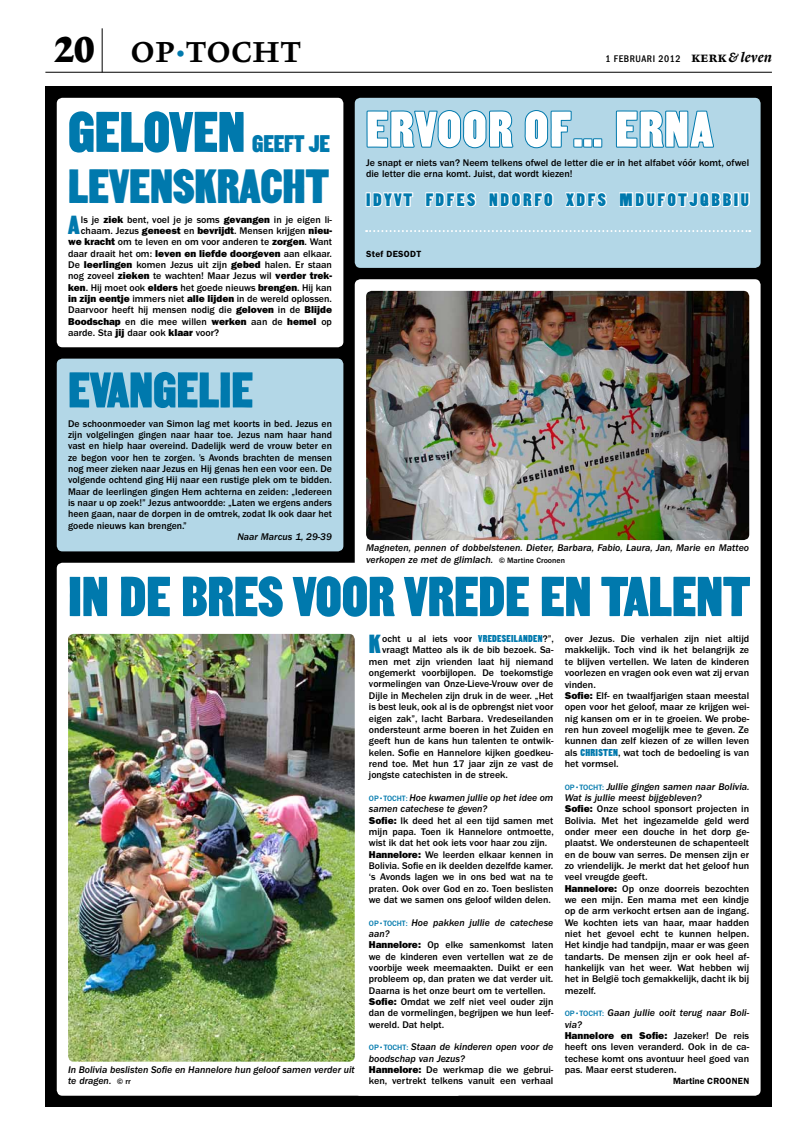
<style>
.page{position:relative;width:806px;height:1134px;background:#fff}
.page>*{position:absolute;margin:0;border:0;box-sizing:border-box;transform-origin:0 0}
.t1{font:57px "Xylo Two Trial";color:#0079ad}
.t2{font:56px "Xylo Two Trial";color:#0079ad}
.t3{font:50px "Xylo Two Trial";letter-spacing:.04em;color:#fff}
.t4{font:50px "Xylo Two Trial";color:#0079ad}
.t5{font:48px "Xylo Two Trial";color:#0079ad}
.t6{font:38px "Lexicon No 1 B Roman SC";letter-spacing:.015em;color:#000}
.t7{font:26.2px "Xylo Two Trial";color:#0079ad}
.t8{font:24px "Xylo Two Trial";color:#0079ad}
.t9{font:18px "Xylo Two Trial";color:#0079ad}
.t10{font:500 10px/11.3px "Franklin Gothic LT";color:#000}
.t11{font:italic 500 10px/11.3px "Franklin Gothic LT";color:#000}
.t12{font:500 condensed 10px "Franklin Gothic LT";letter-spacing:.05em;color:#000}
.t13{font:600 9px "Franklin Gothic LT";letter-spacing:.03em;color:#000}
.s1{font-family:"Lexicon No 1 F Roman Tab"}
.s2{color:#0079ad}
.s3{font-weight:800}
.s4{font-family:"Lexicon No 1 D Roman SC";font-weight:400;font-stretch:normal;font-size:14px}
.s5{font-family:"Lexicon No 1 D Italic Txt";font-weight:400;font-stretch:normal;font-size:14px}
.s6{font-style:normal;font-size:8px}
.s7{font-family:"Xylo Two Trial";font-weight:400;color:#0079ad}
.s8{font-size:8px;color:#0079ad}
.s9{font-style:italic}
</style>
<div class="page">
<hr style="left:45px;top:72px;width:726px;height:1px;background:#000">
<hr style="left:102px;top:28px;width:1px;height:44px;background:#000">
<div style="left:45px;top:87px;width:726px;height:1020px;background:#000"></div>
<div style="left:354px;top:98px;width:406px;height:170px;background:#b3d7e7;border-radius:6px"></div>
<div style="left:57px;top:98px;width:286px;height:249px;background:#fff;border-radius:6px"></div>
<div style="left:57px;top:359px;width:286px;height:192px;background:#b3d7e7;border-radius:6px"></div>
<svg style="left:364px;top:71px;width:386px;height:161px"></svg>
<div style="left:354px;top:279px;width:406px;height:817px;background:#fff;border-radius:6px"></div>
<div style="left:57px;top:563px;width:405px;height:533px;background:#fff;border-radius:6px"></div>
<img style="left:68px;top:634px;width:286px;height:428px">
<img style="left:366px;top:291px;width:382px;height:249px">
<h3 class="t6" style="left:53px;top:28px;width:249px"><span class="s1">20</span> op<span class="s2">·</span>tocht</h3>
<h1 class="t1" style="left:68px;top:102px;width:175px">GELOVEN</h1>
<h3 class="t8" style="left:252px;top:131px;width:79px">GEEFT JE</h3>
<h3 class="t5" style="left:68px;top:161px;width:262px">LEVENSKRACHT</h3>
<h3 class="t7" style="left:68px;top:211px;width:13px">A</h3>
<p class="t10" style="left:81px;top:214px;width:252px">ls je <span class="s3">ziek</span> bent, voel je je soms <span class="s3">gevangen</span> in je eigen li-</p>
<p class="t10" style="left:81px;top:225px;width:252px">chaam. Jezus <span class="s3">geneest</span> en <span class="s3">bevrijdt</span>. Mensen krijgen <span class="s3">nieu-</span></p>
<p class="t10" style="left:68px;top:236px;width:265px"><span class="s3">we kracht</span> om te leven en om voor anderen te <span class="s3">zorgen</span>. Want</p>
<p class="t10" style="left:68px;top:248px;width:265px">daar draait het om: <span class="s3">leven en liefde doorgeven</span> aan elkaar.</p>
<p class="t10" style="left:68px;top:259px;width:265px">De <span class="s3">leerlingen</span> komen Jezus uit zijn <span class="s3">gebed</span> halen. Er staan</p>
<p class="t10" style="left:68px;top:270px;width:265px">nog zoveel <span class="s3">zieken</span> te wachten! Maar Jezus wil <span class="s3">verder trek-</span></p>
<p class="t10" style="left:68px;top:282px;width:265px"><span class="s3">ken</span>. Hij moet ook <span class="s3">elders</span> het goede nieuws <span class="s3">brengen</span>. Hij kan</p>
<p class="t10" style="left:68px;top:293px;width:265px"><span class="s3">in zijn eentje</span> immers niet <span class="s3">alle lijden</span> in de wereld oplossen.</p>
<p class="t10" style="left:68px;top:304px;width:265px">Daarvoor heeft hij mensen nodig die <span class="s3">geloven</span> in de <span class="s3">Blijde</span></p>
<p class="t10" style="left:68px;top:316px;width:265px"><span class="s3">Boodschap</span> en die mee willen <span class="s3">werken</span> aan de <span class="s3">hemel</span> op</p>
<p class="t10" style="left:68px;top:327px;width:152px">aarde. Sta <span class="s3">jij</span> daar ook <span class="s3">klaar</span> voor?</p>
<h3 class="t4" style="left:68px;top:364px;width:186px">EVANGELIE</h3>
<p class="t10" style="left:68px;top:418px;width:265px;text-align:justify">De schoonmoeder van Simon lag met koorts in bed. Jezus en zijn volgelingen gingen naar haar toe. Jezus nam haar hand vast en hielp haar overeind. Dadelijk werd de vrouw beter en ze begon voor hen te zorgen. ’s Avonds brachten de mensen nog meer zieken naar Jezus en Hij genas hen een voor een. De volgende ochtend ging Hij naar een rustige plek om te bidden.<br>Maar de leerlingen gingen Hem achterna en zeiden: „Iedereen is naar u op zoek!” Jezus antwoordde: „Laten we ergens anders heen gaan, naar de dorpen in de omtrek, zodat Ik ook daar het goede nieuws kan brengen.”</p>
<p class="t11" style="left:237px;top:531px;width:96px">Naar Marcus 1, 29-39</p>
<p class="t12" style="left:605px;top:53px;width:168px">1 FEBRUARI 2012 <span class="s4">kerk</span><span class="s5">&amp; leven</span></p>
<h3 class="t3" style="left:366px;top:103px;width:348px">ERVOOR OF… ERNA</h3>
<p class="t10" style="left:366px;top:157px;width:384px">Je snapt er niets van? Neem telkens ofwel de letter die er in het alfabet vóór komt, ofwel die letter die erna komt. Juist, dat wordt kiezen!</p>
<h3 class="t9" style="left:366px;top:190px;width:384px">I D Y V T F D F E S N D O R F O X D F S M D U F O T J Q B B I U</h3>
<p class="t13" style="left:366px;top:248px;width:57px">STEF DESODT</p>
<p class="t11" style="left:366px;top:542px;width:384px">Magneten, pennen of dobbelstenen. Dieter, Barbara, Fabio, Laura, Jan, Marie en Matteo verkopen ze met de glimlach. <span class="s6">© Martine Croonen</span></p>
<h2 class="t2" style="left:68px;top:567px;width:251px">IN DE BRESVOOR</h2>
<h2 class="t2" style="left:404px;top:567px;width:319px">VREDE EN TALENT</h2>
<p class="t11" style="left:68px;top:1064px;width:288px">In Bolivia beslisten Sofie en Hannelore hun geloof samen verder uit te dragen. <span class="s6">© rr</span></p>
<h3 class="t7" style="left:369px;top:631px;width:13px">K</h3>
<p class="t10" style="left:382px;top:633px;width:173px">ocht u al iets voor <span class="s7">VREDESEILANDEN</span>?”,</p>
<p class="t10" style="left:382px;top:645px;width:173px">vraagt Matteo als ik de bib bezoek. Sa-</p>
<p class="t10" style="left:369px;top:656px;width:186px">men met zijn vrienden laat hij niemand</p>
<p class="t10" style="left:369px;top:667px;width:186px">ongemerkt voorbijlopen. De toekomstige</p>
<p class="t10" style="left:369px;top:679px;width:186px">vormelingen van Onze-Lieve-Vrouw over de</p>
<p class="t10" style="left:369px;top:690px;width:186px">Dijle in Mechelen zijn druk in de weer. „Het</p>
<p class="t10" style="left:369px;top:701px;width:186px">is best leuk, ook al is de opbrengst niet voor</p>
<p class="t10" style="left:369px;top:713px;width:186px">eigen zak”, lacht Barbara. Vredeseilanden</p>
<p class="t10" style="left:369px;top:724px;width:186px">ondersteunt arme boeren in het Zuiden en</p>
<p class="t10" style="left:369px;top:735px;width:186px">geeft hun de kans hun talenten te ontwik-</p>
<p class="t10" style="left:369px;top:747px;width:186px">kelen. Sofie en Hannelore kijken goedkeu-</p>
<p class="t10" style="left:369px;top:758px;width:186px">rend toe. Met hun 17 jaar zijn ze vast de</p>
<p class="t10" style="left:369px;top:769px;width:140px">jongste catechisten in de streek.</p>
<p class="t10" style="left:369px;top:792px;width:186px"><span class="s8">OP•TOCHT:</span> <span class="s9">Hoe kwamen jullie op het idee om samen catechese te geven?<br></span><span class="s3">Sofie:</span> Ik deed het al een tijd samen met mijn papa. Toen ik Hannelore ontmoette, wist ik dat het ook iets voor haar zou zijn.<br><span class="s3">Hannelore:</span> We leerden elkaar kennen in Bolivia. Sofie en ik deelden dezelfde kamer. ‘s Avonds lagen we in ons bed wat na te praten. Ook over God en zo. Toen beslisten we dat we samen ons geloof wilden delen.</p>
<p class="t10" style="left:369px;top:917px;width:186px"><span class="s8">OP•TOCHT:</span> <span class="s9">Hoe pakken jullie de catechese aan?<br></span><span class="s3">Hannelore:</span> Op elke samenkomst laten we de kinderen even vertellen wat ze de voorbije week meemaakten. Duikt er een probleem op, dan praten we dat verder uit.<br>Daarna is het onze beurt om te vertellen.<br><span class="s3">Sofie:</span> Omdat we zelf niet veel ouder zijn dan de vormelingen, begrijpen we hun leef&shy;wereld. Dat helpt.</p>
<p class="t10" style="left:369px;top:1041px;width:186px"><span class="s8">OP•TOCHT:</span> <span class="s9">Staan de kinderen open voor de boodschap van Jezus?<br></span><span class="s3">Hannelore:</span> De werkmap die we gebrui&shy;ken, vertrekt telkens vanuit een verhaal</p>
<p class="t10" style="left:564px;top:633px;width:186px">over Jezus. Die verhalen zijn niet altijd makkelijk. Toch vind ik het belangrijk ze te blijven vertellen. We laten de kinderen voorlezen en vragen ook even wat zij ervan vinden.<br><span class="s3">Sofie:</span> Elf- en twaalfjarigen staan meestal open voor het geloof, maar ze krijgen wei&shy;nig kansen om er in te groeien. We probe&shy;ren hun zoveel mogelijk mee te geven. Ze kunnen dan zelf kiezen of ze willen leven als <span class="s7">CHRISTEN</span>, wat toch de bedoeling is van het vormsel.</p>
<p class="t10" style="left:564px;top:781px;width:186px"><span class="s8">OP•TOCHT:</span> <span class="s9">Jullie gingen samen naar Bolivia.<br>Wat is jullie meest bijgebleven?<br></span><span class="s3">Sofie:</span> Onze school sponsort projecten in Bolivia. Met het ingezamelde geld werd onder meer een douche in het dorp ge&shy;plaatst. We ondersteunen de schapenteelt en de bouw van serres. De mensen zijn er zo vriendelijk. Je merkt dat het geloof hun veel vreugde geeft.<br><span class="s3">Hannelore:</span> Op onze doorreis bezochten we een mijn. Een mama met een kindje op de arm verkocht ertsen aan de ingang.<br>We kochten iets van haar, maar hadden niet het gevoel echt te kunnen helpen.<br>Het kindje had tandpijn, maar er was geen tandarts. De mensen zijn er ook heel af&shy;hankelijk van het weer. Wat hebben wij het in België toch gemakkelijk, dacht ik bij mezelf.</p>
<p class="t10" style="left:564px;top:1007px;width:186px"><span class="s8">OP•TOCHT:</span> <span class="s9">Gaan jullie ooit terug naar Boli&shy;via?<br></span><span class="s3">Hannelore en Sofie:</span> Jazeker! De reis heeft ons leven veranderd. Ook in de ca&shy;techese komt ons avontuur heel goed van pas. Maar eerst studeren.</p>
<p class="t13" style="left:672px;top:1076px;width:78px">MARTINE CROONEN</p>
</div>
